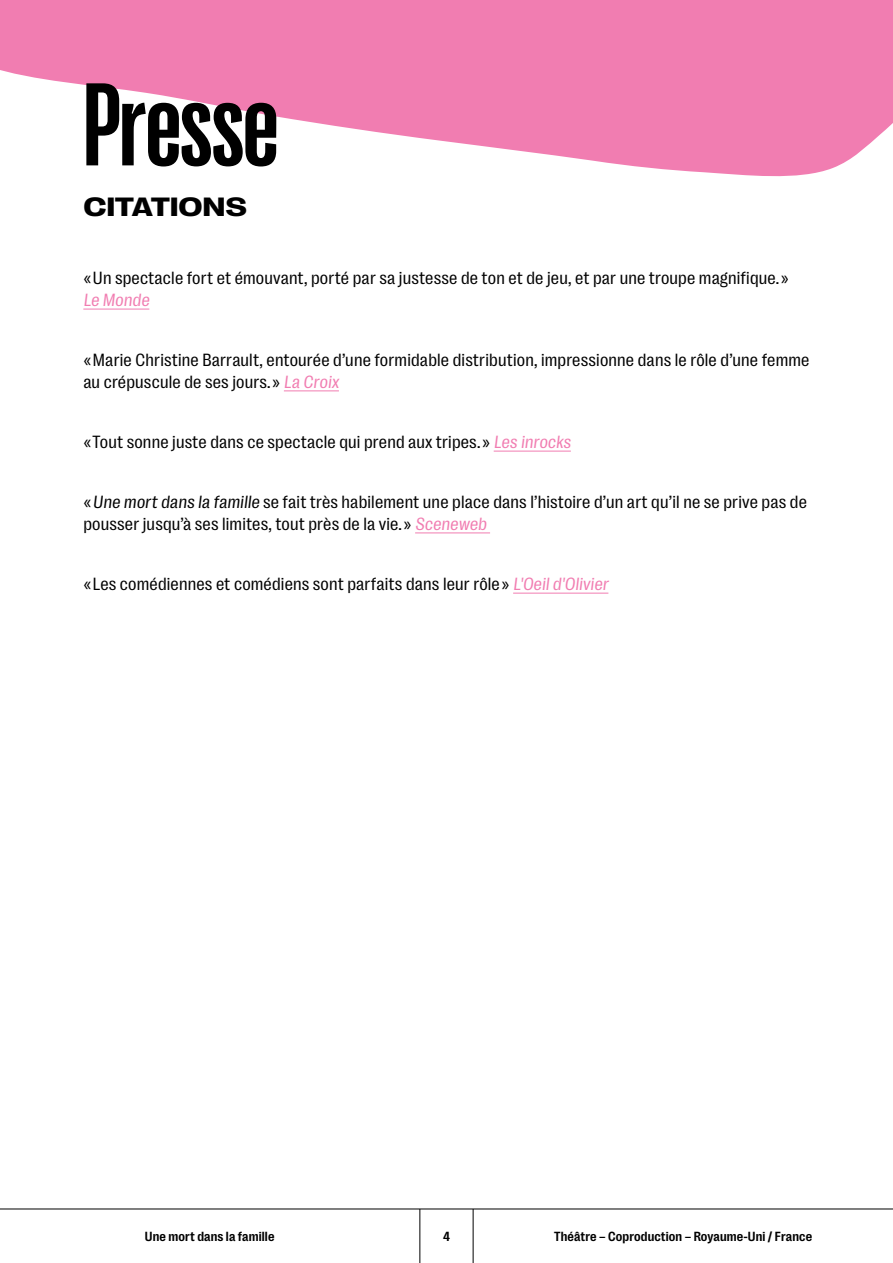
<style>
.page{position:relative;width:893px;height:1263px;background:#fff}
.page>*{position:absolute;margin:0;border:0;box-sizing:border-box;transform-origin:0 0}
.t1{font:700 120px "Right Grotesk Tight";letter-spacing:-.01em;color:#000}
.t2{font:700 27px "Right Grotesk Spatial";color:#000}
.t3{font:18px/21.6px "Right Grotesk Text";letter-spacing:.01em;color:#000}
.t4{font:18px "Right Grotesk Text";color:#f17db1}
.t5{font:700 13.5px "Right Grotesk Text";letter-spacing:.01em;color:#000}
.s1{color:#f17db1}
</style>
<div class="page">
<svg style="left:0;top:0;width:893px;height:177px;fill:#f17db1"></svg>
<hr style="left:0;top:1208px;width:893px;height:1px;background:#000">
<hr style="left:419px;top:1209px;width:1px;height:54px;background:#000">
<hr style="left:473px;top:1209px;width:1px;height:54px;background:#000">
<hr style="left:83px;top:309px;width:66px;height:1px;background:#f17db1">
<hr style="left:284px;top:391px;width:55px;height:1px;background:#f17db1">
<hr style="left:494px;top:451px;width:77px;height:1px;background:#f17db1">
<hr style="left:415px;top:533px;width:75px;height:1px;background:#f17db1">
<hr style="left:513px;top:593px;width:95px;height:1px;background:#f17db1">
<h1 class="t1" style="left:83px;top:63px;width:197px">Presse</h1>
<h2 class="t2" style="left:83px;top:192px;width:106px">CI TATION</h2>
<h2 class="t2" style="left:226px;top:192px;width:23px">S</h2>
<p class="t3" style="left:83px;top:267px;width:707px">« Un spectacle fort et émouvant, porté par sa justesse de ton et de jeu, et par une troupe magnifique. »</p>
<p class="t4" style="left:83px;top:290px;width:70px">Le Monde</p>
<p class="t3" style="left:83px;top:349px;width:728px">« Marie Christine Barrault, entourée d’une formidable distribution, impressionne dans le rôle d’une femme au crépuscule de ses jours. » <span class="s1">La Croix</span></p>
<p class="t3" style="left:83px;top:431px;width:491px">« Tout sonne juste dans ce spectacle qui prend aux tripes. » <span class="s1">Les inrocks</span></p>
<p class="t3" style="left:83px;top:491px;width:725px">« Une mort dans la famille se fait très habilement une place dans l’histoire d’un art qu’il ne se prive pas de pousser jusqu’à ses limites, tout près de la vie. » <span class="s1">Sceneweb</span></p>
<p class="t3" style="left:83px;top:573px;width:529px">« Les comédiennes et comédiens sont parfaits dans leur rôle » <span class="s1">L'Oeil d'Olivier</span></p>
<p class="t5" style="left:145px;top:1229px;width:131px">Une mort dans la famille</p>
<p class="t5" style="left:443px;top:1229px;width:8px">4</p>
<p class="t5" style="left:554px;top:1229px;width:260px">Théâtre – Coproduction – Royaume-Uni / France</p>
</div>
